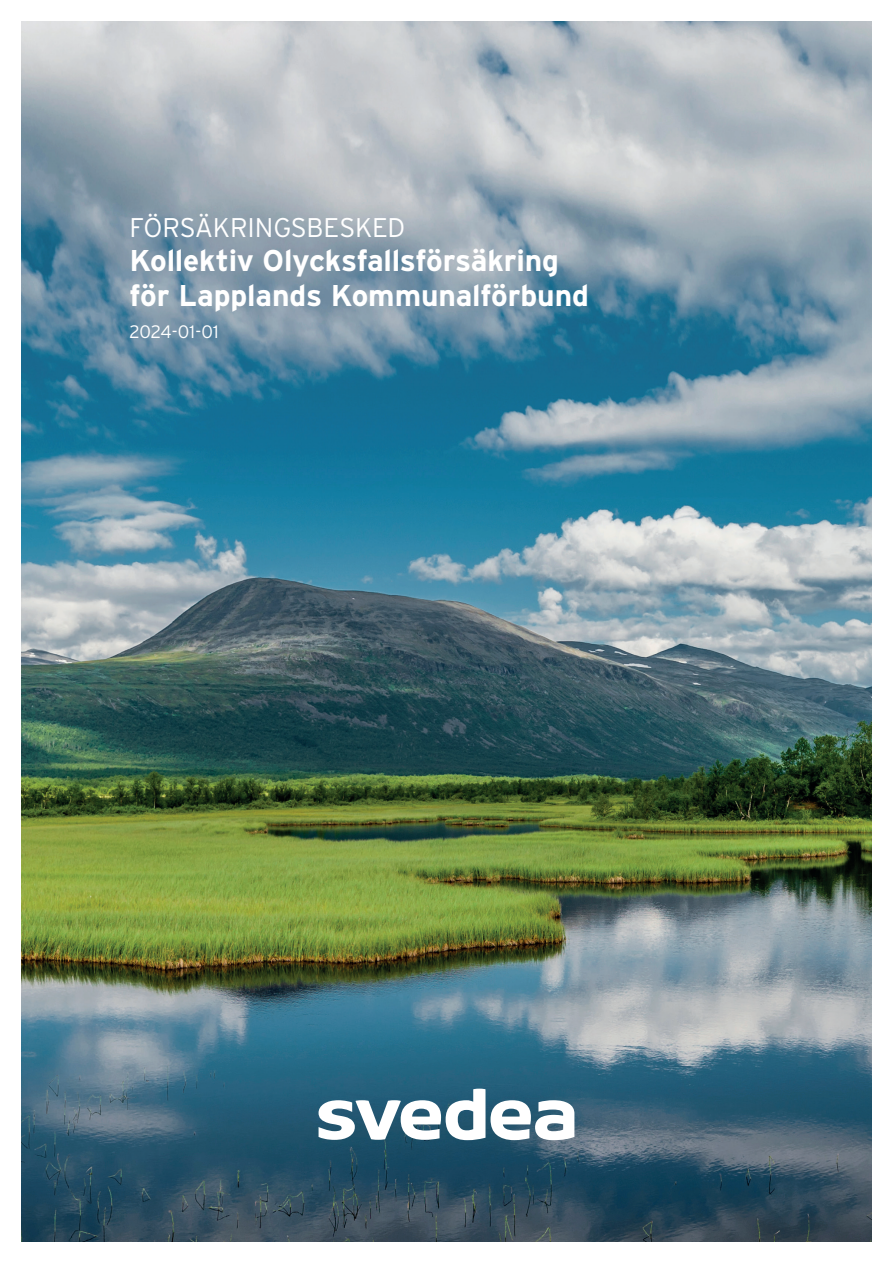
<style>
.page{position:relative;width:893px;height:1263px;background:#fff}
.page>*{position:absolute;margin:0;border:0;box-sizing:border-box;transform-origin:0 0}
.t1{font:700 30px/34.5px "Interstate";letter-spacing:-.005em;color:#fff}
.t2{font:300 27px "Interstate";letter-spacing:-.01em;color:#fff}
.t3{font:300 18px "Interstate";letter-spacing:-.015em;color:#fff}
</style>
<div class="page">
<img style="left:21px;top:21px;width:850px;height:1221px">
<svg style="left:491px;top:1100px;width:83px;height:40px"></svg>
<svg style="left:319px;top:1089px;width:166px;height:51px"></svg>
<p class="t2" style="left:130px;top:212px;width:277px">FÖRSÄKRINGSBESKED</p>
<p class="t1" style="left:130px;top:243px;width:461px">Kollektiv Olycksfallsförsäkring för Lapplands Kommunalförbund</p>
<p class="t3" style="left:130px;top:321px;width:91px">2024-01-01</p>
</div>
